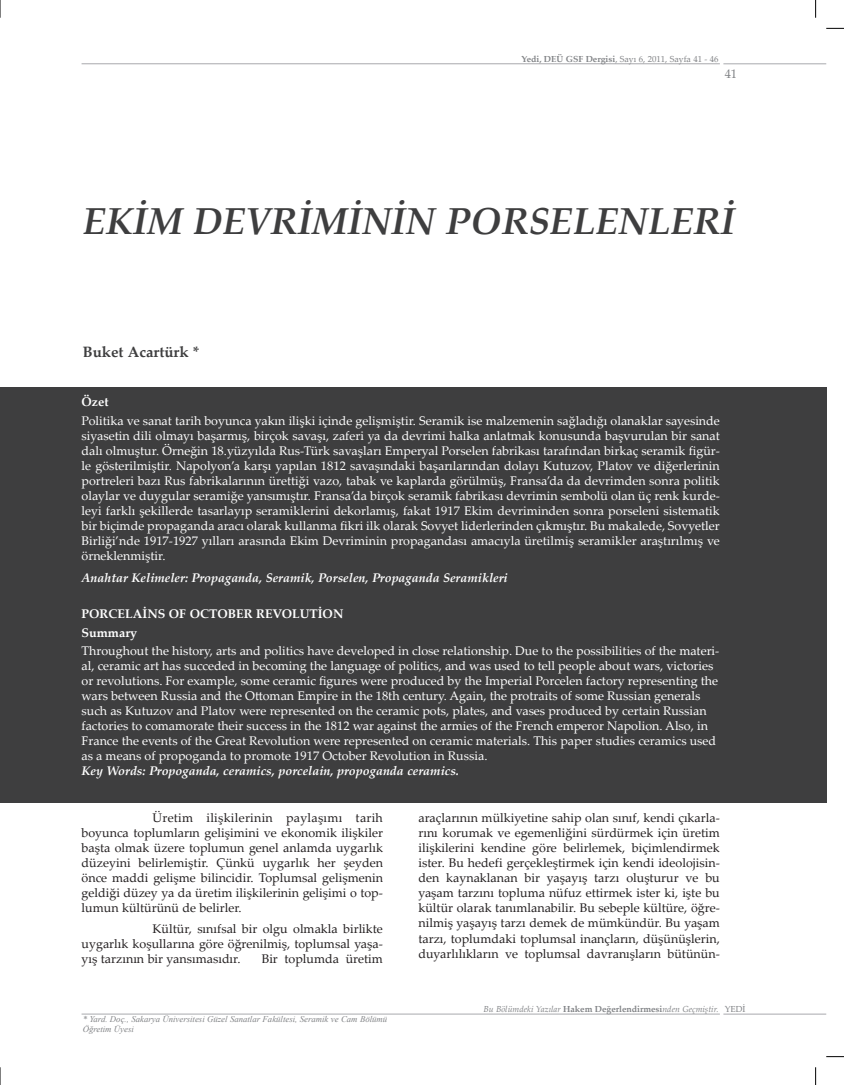
<style>
.page{position:relative;width:844px;height:1085px;background:#fff}
.page>*{position:absolute;margin:0;border:0;box-sizing:border-box;transform-origin:0 0}
.t1{font:italic 700 37.5px "Palatino Linotype";color:#3e3e3f}
.t2{font:700 15px "Palatino Linotype";color:#3e3e3f}
.t3{font:12.5px/15px "Palatino Linotype";color:#fff;text-align:justify}
.t4{font:12.5px/15px "Palatino Linotype";color:#231f20;text-align:justify}
.t5{font:italic 700 12.5px "Palatino Linotype";color:#fff}
.t6{font:700 12.5px/18.1px "Palatino Linotype";color:#fff}
.t7{font:12.5px "Palatino Linotype";color:#808285}
.t8{font:italic 8.75px/10.5px "Times New Roman";color:#808285}
.t9{font:italic 8.75px "Palatino Linotype";color:#808285}
.t10{font:8.75px "Palatino Linotype";color:#808285}
.s1{font-weight:700}
.s2{font-weight:700;font-style:normal}
.s3{font-style:normal}
</style>
<div class="page">
<svg style="left:0;top:0;width:1px;height:18px"></svg>
<svg style="left:815px;top:0;width:1px;height:18px"></svg>
<svg style="left:0;top:1067px;width:1px;height:17px"></svg>
<svg style="left:815px;top:1067px;width:1px;height:17px"></svg>
<svg style="left:826px;top:28px;width:17px;height:1px"></svg>
<svg style="left:826px;top:1056px;width:17px;height:1px"></svg>
<div style="left:0;top:387px;width:826px;height:415px;background:#3e3e3f"></div>
<hr style="left:81px;top:1013px;width:638px;height:1px;background:#a8a9ad">
<hr style="left:81px;top:64px;width:638px;height:1px;background:#a8a9ad">
<hr style="left:723px;top:64px;width:103px;height:1px;background:#a8a9ad">
<hr style="left:723px;top:1013px;width:103px;height:1px;background:#a8a9ad">
<p class="t10" style="left:521px;top:52px;width:198px"><span class="s1">Yedi, DEÜ GSF Dergisi</span>, Sayı 6, 2011, Sayfa 41 - 46</p>
<p class="t7" style="left:724px;top:65px;width:14px">41</p>
<h1 class="t1" style="left:83px;top:195px;width:653px">EKİM DEVRİMİNİN PORSELENLERİ</h1>
<p class="t2" style="left:83px;top:341px;width:118px">Buket Acartürk *</p>
<p class="t6" style="left:81px;top:392px;width:29px">Özet</p>
<p class="t3" style="left:81px;top:412px;width:639px">Politika ve sanat tarih boyunca yakın ilişki içinde gelişmiştir. Seramik ise malzemenin sağladığı olanaklar sayesinde siyasetin dili olmayı başarmış, birçok savaşı, zaferi ya da devrimi halka anlatmak konusunda başvurulan bir sanat dalı olmuştur. Örneğin 18.yüzyılda Rus-Türk savaşları Emperyal Porselen fabrikası tarafından birkaç seramik figür&shy;le gösterilmiştir. Napolyon’a karşı yapılan 1812 savaşındaki başarılarından dolayı Kutuzov, Platov ve diğerlerinin portreleri bazı Rus fabrikalarının ürettiği vazo, tabak ve kaplarda görülmüş, Fransa’da da devrimden sonra politik olaylar ve duygular seramiğe yansımıştır. Fransa’da birçok seramik fabrikası devrimin sembolü olan üç renk kurde&shy;leyi farklı şekillerde tasarlayıp seramiklerini dekorlamış, fakat 1917 Ekim devriminden sonra porseleni sistematik bir biçimde propaganda aracı olarak kullanma fikri ilk olarak Sovyet liderlerinden çıkmıştır. Bu makalede, Sovyetler Birliği’nde 1917-1927 yılları arasında Ekim Devriminin propagandası amacıyla üretilmiş seramikler araştırılmış ve örneklenmiştir.</p>
<p class="t5" style="left:81px;top:569px;width:427px">Anahtar Kelimeler: Propaganda, Seramik, Porselen, Propaganda Seramikleri</p>
<p class="t6" style="left:81px;top:604px;width:263px">PORCELAİNS OF OCTOBER REVOLUTİON<br>Summary</p>
<p class="t3" style="left:81px;top:642px;width:639px;text-align:left">Throughout the history, arts and politics have developed in close relationship. Due to the possibilities of the materi&shy;al, ceramic art has succeded in becoming the language of politics, and was used to tell people about wars, victories or revolutions. For example, some ceramic figures were produced by the Imperial Porcelen factory representing the wars between Russia and the Ottoman Empire in the 18th century. Again, the protraits of some Russian generals such as Kutuzov and Platov were represented on the ceramic pots, plates, and vases produced by certain Russian factories to comamorate their success in the 1812 war against the armies of the French emperor Napolion. Also, in France the events of the Great Revolution were represented on ceramic materials. This paper studies ceramics used as a means of propoganda to promote 1917 October Revolution in Russia.</p>
<p class="t5" style="left:81px;top:761px;width:379px">Key Words: Propoganda, ceramics, porcelain, propoganda ceramics.</p>
<p class="t4" style="left:81px;top:810px;width:303px;text-indent:71px">Üretim ilişkilerinin paylaşımı tarih boyunca toplumların gelişimini ve ekonomik ilişkiler başta olmak üzere toplumun genel anlamda uygarlık düzeyini belirlemiştir. Çünkü uygarlık her şeyden önce maddi gelişme bilincidir. Toplumsal gelişmenin geldiği düzey ya da üretim ilişkilerinin gelişimi o top&shy;lumun kültürünü de belirler.</p>
<p class="t4" style="left:81px;top:920px;width:303px;text-indent:71px">Kültür, sınıfsal bir olgu olmakla birlikte uygarlık koşullarına göre öğrenilmiş, toplumsal yaşa&shy;yış tarzının bir yansımasıdır.</p>
<p class="t4" style="left:261px;top:950px;width:123px">Bir toplumda üretim</p>
<p class="t8" style="left:83px;top:1012px;width:306px">* Yard. Doç., Sakarya Üniversitesi Güzel Sanatlar Fakültesi, Seramik ve Cam Bölümü<br>Öğretim Üyesi</p>
<p class="t4" style="left:418px;top:810px;width:303px">araçlarının mülkiyetine sahip olan sınıf, kendi çıkarla&shy;rını korumak ve egemenliğini sürdürmek için üretim ilişkilerini kendine göre belirlemek, biçimlendirmek ister. Bu hedefi gerçekleştirmek için kendi ideolojisin&shy;den kaynaklanan bir yaşayış tarzı oluşturur ve bu yaşam tarzını topluma nüfuz ettirmek ister ki, işte bu kültür olarak tanımlanabilir. Bu sebeple kültüre, öğre&shy;nilmiş yaşayış tarzı demek de mümkündür. Bu yaşam tarzı, toplumdaki toplumsal inançların, düşünüşlerin, duyarlılıkların ve toplumsal davranışların bütünün-</p>
<p class="t9" style="left:483px;top:1002px;width:263px">Bu Bölümdeki Yazılar <span class="s2">Hakem Değerlendirmesi</span>nden Geçmiştir. <span class="s3">YEDİ</span></p>
</div>
